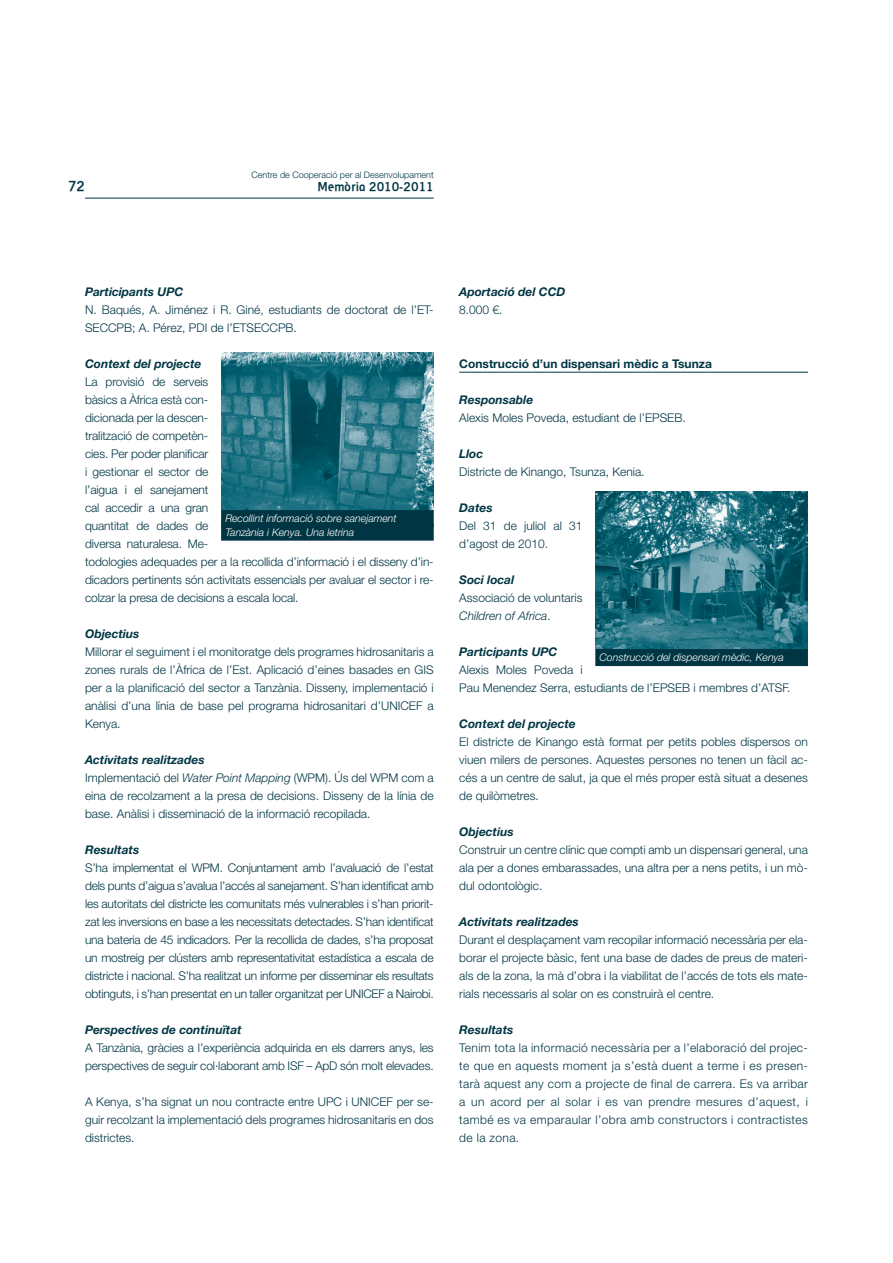
<style>
.page{position:relative;width:893px;height:1263px;background:#fff}
.page>*{position:absolute;margin:0;border:0;box-sizing:border-box;transform-origin:0 0}
.t1{font:700 13.5px "VSV Alergia";color:#003644}
.Texto_base{font:300 12px/18px "Helvetica Neue LT Std";color:#003644;text-align:justify}
._1_1_1_1_1_Subtitulo{font:italic 700 12px "Helvetica Neue LT Std";color:#003644}
._1_1_1_1_Subtítulo_c{font:700 12px "Helvetica Neue LT Std";color:#003644}
.t2{font:700 12px "VSV Alergia";color:#003644}
.Pie_Foto{font:italic 300 10.5px "Helvetica Neue LT Std";color:#fff}
.t3{font:300 9px "Helvetica Neue LT Std";color:#003644}
.s1{font-style:italic}
</style>
<div class="page">
<hr style="left:85px;top:198px;width:349px;height:1px;background:#003644">
<hr style="left:459px;top:372px;width:349px;height:1px;background:#003644">
<img style="left:595px;top:492px;width:213px;height:157px">
<div style="left:595px;top:649px;width:213px;height:17px;background:#003644"></div>
<img style="left:221px;top:353px;width:213px;height:157px">
<div style="left:221px;top:510px;width:213px;height:17px;background:#003644"></div>
<div style="left:221px;top:524px;width:213px;height:17px;background:#003644"></div>
<p class="t3" style="left:252px;top:169px;width:184px">Centre de Cooperació per al Desenvolupament</p>
<p class="t1" style="left:68px;top:177px;width:18px">72</p>
<p class="t2" style="left:318px;top:179px;width:118px">Memòria 2010-2011</p>
<p class="_1_1_1_1_1_Subtitulo" style="left:85px;top:284px;width:100px">Participants UPC</p>
<p class="Texto_base" style="left:85px;top:300px;width:350px">N. Baqués, A. Jiménez i R. Giné, estudiants de doctorat de l’ET-<br>SECCPB; A. Pérez, PDI de l’ETSECCPB.</p>
<p class="_1_1_1_1_1_Subtitulo" style="left:85px;top:356px;width:118px">Context del projecte</p>
<p class="Texto_base" style="left:85px;top:372px;width:350px;text-align:left">La provisió de serveis<br>bàsics a Àfrica està con-<br>dicionada per la descen-<br>tralització de competèn-<br>cies. Per poder planificar<br>i gestionar el sector de<br>l’aigua i el sanejament<br>cal accedir a una gran<br>quantitat de dades de<br>diversa naturalesa. Me-<br>todologies adequades per a la recollida d’informació i el disseny d’in&shy;dicadors pertinents són activitats essencials per avaluar el sector i re&shy;colzar la presa de decisions a escala local.</p>
<p class="_1_1_1_1_1_Subtitulo" style="left:85px;top:626px;width:56px">Objectius</p>
<p class="Texto_base" style="left:85px;top:642px;width:350px">Millorar el seguiment i el monitoratge dels programes hidrosanitaris a zones rurals de l’Àfrica de l’Est. Aplicació d’eines basades en GIS per a la planificació del sector a Tanzània. Disseny, implementació i anàlisi d’una línia de base pel programa hidrosanitari d’UNICEF a Kenya.</p>
<p class="_1_1_1_1_1_Subtitulo" style="left:85px;top:752px;width:121px">Activitats realitzades</p>
<p class="Texto_base" style="left:85px;top:768px;width:350px">Implementació del <span class="s1">Water Point Mapping</span> (WPM). Ús del WPM com a eina de recolzament a la presa de decisions. Disseny de la línia de base. Anàlisi i disseminació de la informació recopilada.</p>
<p class="_1_1_1_1_1_Subtitulo" style="left:85px;top:842px;width:56px">Resultats</p>
<p class="Texto_base" style="left:85px;top:858px;width:350px">S’ha implementat el WPM. Conjuntament amb l’avaluació de l’estat dels punts d’aigua s’avalua l’accés al sanejament. S’han identificat amb les autoritats del districte les comunitats més vulnerables i s’han priorit&shy;zat les inversions en base a les necessitats detectades. S’han identificat una bateria de 45 indicadors. Per la recollida de dades, s’ha proposat un mostreig per clústers amb representativitat estadística a escala de districte i nacional. S’ha realitzat un informe per disseminar els resultats obtinguts, i s’han presentat en un taller organitzat per UNICEF a Nairobi.</p>
<p class="_1_1_1_1_1_Subtitulo" style="left:85px;top:1022px;width:158px">Perspectives de continuïtat</p>
<p class="Texto_base" style="left:85px;top:1038px;width:350px">A Tanzània, gràcies a l’experiència adquirida en els darrers anys, les perspectives de seguir col·laborant amb ISF – ApD són molt elevades.</p>
<p class="Texto_base" style="left:85px;top:1092px;width:350px">A Kenya, s’ha signat un nou contracte entre UPC i UNICEF per se&shy;guir recolzant la implementació dels programes hidrosanitaris en dos districtes.</p>
<p class="Pie_Foto" style="left:225px;top:512px;width:173px">Recollint informació sobre sanejament</p>
<p class="Pie_Foto" style="left:225px;top:526px;width:130px">Tanzània i Kenya. Una letrina</p>
<p class="_1_1_1_1_1_Subtitulo" style="left:459px;top:284px;width:108px">Aportació del CCD</p>
<p class="Texto_base" style="left:459px;top:300px;width:45px">8.000 €.</p>
<p class="_1_1_1_1_Subtítulo_c" style="left:459px;top:356px;width:254px">Construcció d’un dispensari mèdic a Tsunza</p>
<p class="_1_1_1_1_1_Subtitulo" style="left:459px;top:392px;width:76px">Responsable</p>
<p class="Texto_base" style="left:459px;top:408px;width:228px">Alexis Moles Poveda, estudiant de l’EPSEB.</p>
<p class="_1_1_1_1_1_Subtitulo" style="left:459px;top:446px;width:25px">Lloc</p>
<p class="Texto_base" style="left:459px;top:462px;width:187px">Districte de Kinango, Tsunza, Kenia.</p>
<p class="_1_1_1_1_1_Subtitulo" style="left:459px;top:500px;width:35px">Dates</p>
<p class="Texto_base" style="left:459px;top:516px;width:125px">Del 31 de juliol al 31 d’agost de 2010.</p>
<p class="_1_1_1_1_1_Subtitulo" style="left:459px;top:572px;width:56px">Soci local</p>
<p class="Texto_base" style="left:459px;top:588px;width:125px">Associació de voluntaris<br><span class="s1">Children of Africa</span>.</p>
<p class="_1_1_1_1_1_Subtitulo" style="left:459px;top:644px;width:100px">Participants UPC</p>
<p class="Texto_base" style="left:459px;top:660px;width:333px">Alexis Moles Poveda i<br>Pau Menendez Serra, estudiants de l’EPSEB i membres d’ATSF.</p>
<p class="_1_1_1_1_1_Subtitulo" style="left:459px;top:716px;width:118px">Context del projecte</p>
<p class="Texto_base" style="left:459px;top:732px;width:350px">El districte de Kinango està format per petits pobles dispersos on viuen milers de persones. Aquestes persones no tenen un fàcil ac&shy;cés a un centre de salut, ja que el més proper està situat a desenes de quilòmetres.</p>
<p class="_1_1_1_1_1_Subtitulo" style="left:459px;top:824px;width:56px">Objectius</p>
<p class="Texto_base" style="left:459px;top:840px;width:350px">Construir un centre clínic que compti amb un dispensari general, una ala per a dones embarassades, una altra per a nens petits, i un mò&shy;dul odontològic.</p>
<p class="_1_1_1_1_1_Subtitulo" style="left:459px;top:914px;width:121px">Activitats realitzades</p>
<p class="Texto_base" style="left:459px;top:930px;width:350px">Durant el desplaçament vam recopilar informació necessària per ela&shy;borar el projecte bàsic, fent una base de dades de preus de materi&shy;als de la zona, la mà d’obra i la viabilitat de l’accés de tots els mate&shy;rials necessaris al solar on es construirà el centre.</p>
<p class="_1_1_1_1_1_Subtitulo" style="left:459px;top:1022px;width:56px">Resultats</p>
<p class="Texto_base" style="left:459px;top:1038px;width:350px">Tenim tota la informació necessària per a l’elaboració del projec&shy;te que en aquests moment ja s’està duent a terme i es presen&shy;tarà aquest any com a projecte de final de carrera. Es va arribar a un acord per al solar i es van prendre mesures d’aquest, i també es va emparaular l’obra amb constructors i contractistes de la zona.</p>
<p class="Pie_Foto" style="left:600px;top:651px;width:186px">Construcció del dispensari mèdic, Kenya</p>
</div>
